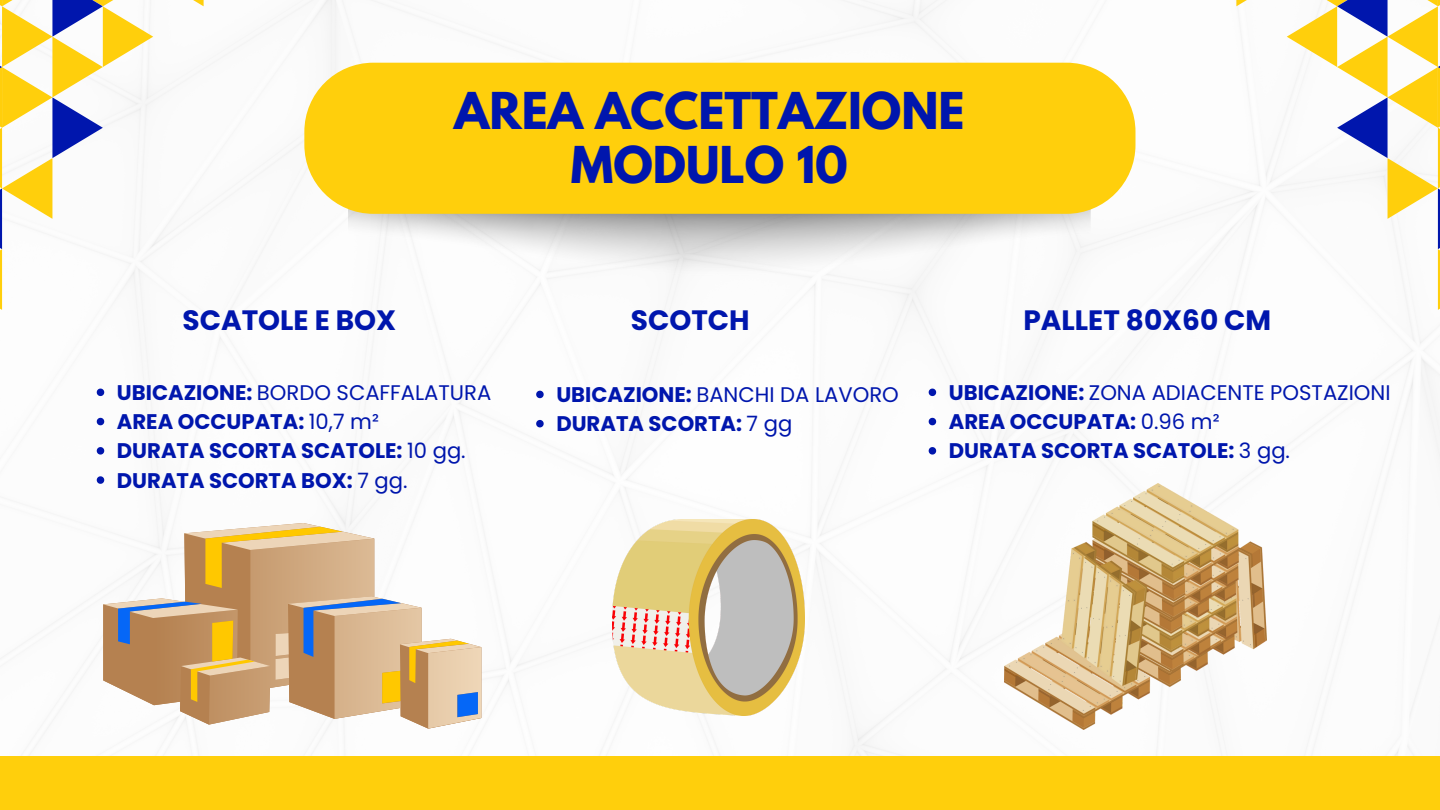
<style>
.page{position:relative;width:1440px;height:810px;background:#fff}
.page>*{position:absolute;margin:0;border:0;box-sizing:border-box;transform-origin:0 0}
.t1{font:700 45px/54px "League Spartan";color:#0016ad;text-align:center}
.t2{font:700 28px "Poppins";color:#0016ad}
.t3{font:700 21.2px "Poppins";color:#0016ad}
.t4{font:21.2px "Poppins";color:#0016ad}
.s1{font-weight:700}
.s2{font-weight:400}
</style>
<div class="page">
<img style="left:0;top:0;width:1440px;height:756px">
<img style="left:349px;top:210px;width:742px;height:68px">
<div style="left:304px;top:63px;width:831px;height:151px;background:#ffcf0c;border-radius:69px"></div>
<svg style="left:0;top:0;width:203px;height:310px"></svg>
<svg style="left:1236px;top:0;width:204px;height:310px"></svg>
<div style="left:0;top:756px;width:1440px;height:54px;background:#ffcf0c"></div>
<svg style="left:153px;top:680px;width:328px;height:49px"></svg>
<svg style="left:103px;top:523px;width:378px;height:157px"></svg>
<svg style="left:118px;top:599px;width:360px;height:118px"></svg>
<svg style="left:191px;top:527px;width:278px;height:176px"></svg>
<img style="left:612px;top:519px;width:192px;height:196px">
<img style="left:1005px;top:484px;width:261px;height:245px">
<svg style="left:97px;top:389px;width:7px;height:7px"></svg>
<svg style="left:97px;top:418px;width:7px;height:7px"></svg>
<svg style="left:97px;top:447px;width:7px;height:8px"></svg>
<svg style="left:97px;top:476px;width:7px;height:8px"></svg>
<svg style="left:929px;top:389px;width:7px;height:7px"></svg>
<svg style="left:929px;top:418px;width:7px;height:7px"></svg>
<svg style="left:929px;top:447px;width:7px;height:8px"></svg>
<svg style="left:536px;top:391px;width:8px;height:7px"></svg>
<svg style="left:536px;top:420px;width:8px;height:7px"></svg>
<h1 class="t1" style="left:454px;top:89px;width:512px">AREA ACCETTAZIONE<br>MODULO 10</h1>
<p class="t2" style="left:183px;top:301px;width:215px">SCATOLE E BOX</p>
<h2 class="t2" style="left:631px;top:301px;width:120px">SCOTCH</h2>
<h2 class="t2" style="left:1023px;top:301px;width:249px">PALLET 80X60 CM</h2>
<h2 class="t4" style="left:117px;top:378px;width:376px"><span class="s1">UBICAZIONE:</span> BORDO SCAFFALATURA</h2>
<p class="t3" style="left:117px;top:407px;width:264px">AREA OCCUPATA: <span class="s2">10,7 m²</span></p>
<p class="t3" style="left:117px;top:436px;width:350px">DURATA SCORTA SCATOLE: <span class="s2">10 gg.</span></p>
<p class="t3" style="left:117px;top:465px;width:292px">DURATA SCORTA BOX: <span class="s2">7 gg.</span></p>
<p class="t4" style="left:556px;top:380px;width:344px"><span class="s1">UBICAZIONE:</span> BANCHI DA LAVORO</p>
<p class="t3" style="left:556px;top:409px;width:238px">DURATA SCORTA: <span class="s2">7 gg</span></p>
<p class="t4" style="left:949px;top:378px;width:443px"><span class="s1">UBICAZIONE:</span> ZONA ADIACENTE POSTAZIONI</p>
<p class="t3" style="left:949px;top:407px;width:272px">AREA OCCUPATA: <span class="s2">0.96 m²</span></p>
<p class="t3" style="left:949px;top:436px;width:343px">DURATA SCORTA SCATOLE: <span class="s2">3 gg.</span></p>
</div>
